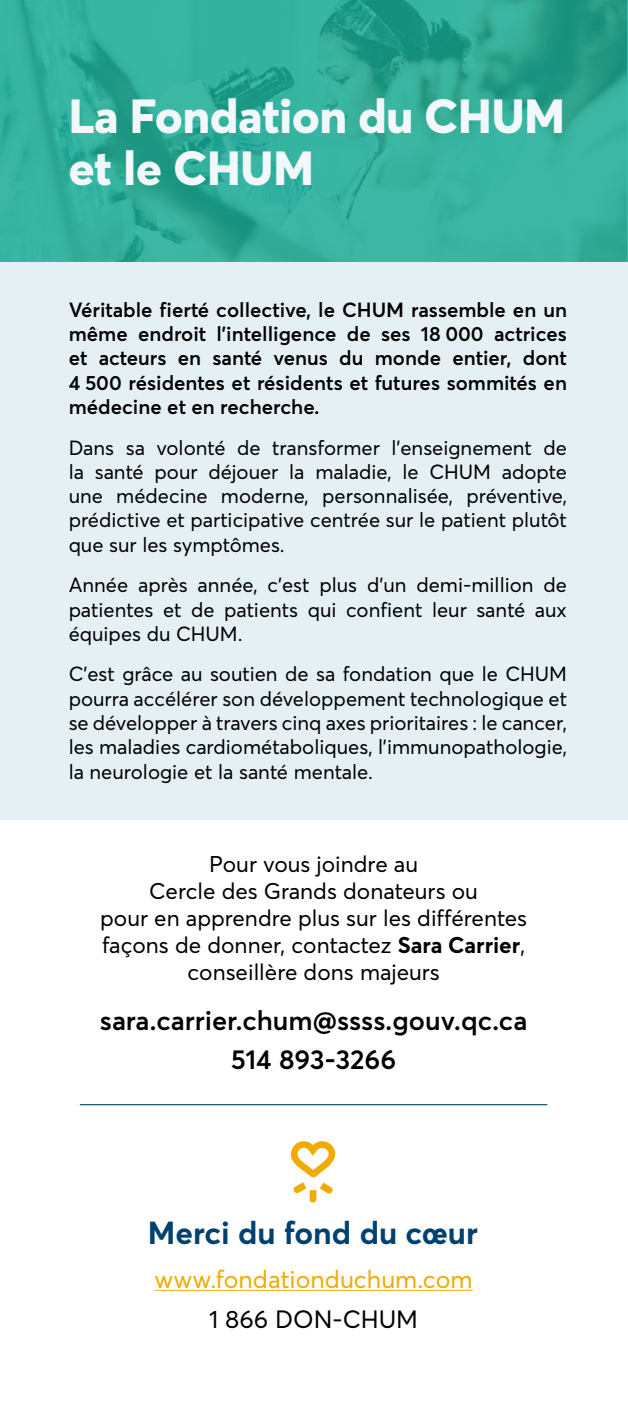
<style>
.page{position:relative;width:628px;height:1418px;background:#fff}
.page>*{position:absolute;margin:0;border:0;box-sizing:border-box;transform-origin:0 0}
.t1{font:800 47.25px/51.8px "Averta";color:#f2f8f9}
.t2{font:700 31.5px "Averta";color:#004170}
.t3{font:600 27px/39.4px "Averta";color:#000;text-align:center}
.t4{font:24.75px "Averta";color:#f0aa00}
.t5{font:24.75px "Averta";color:#000}
.t6{font:22.5px/27px "Averta";color:#000;text-align:center}
.t7{font:20.25px/24.3px "Averta";color:#000;text-align:justify}
.t8{font:600 20.25px/24.3px "Averta";color:#000;text-align:justify}
.s1{font-weight:700}
</style>
<div class="page">
<div style="left:0;top:0;width:628px;height:819px;background:#e4f0f3"></div>
<hr style="left:154px;top:1289px;width:319px;height:1px;background:#f0aa00">
<svg style="left:291px;top:1141px;width:45px;height:61px"></svg>
<hr style="left:80px;top:1104px;width:467px;height:1px;background:#004170">
<svg style="left:0;top:0;width:628px;height:262px;background:#31ad99"></svg>
<h1 class="t1" style="left:69px;top:90px;width:498px">La Fondation du CHUM et le CHUM</h1>
<p class="t8" style="left:69px;top:297px;width:500px">Véritable fierté collective, le CHUM rassemble en un même endroit l’intelligence de ses 18 000 actrices et acteurs en santé venus du monde entier, dont 4 500 résidentes et résidents et futures sommités en médecine et en recherche.</p>
<p class="t7" style="left:69px;top:435px;width:500px">Dans sa volonté de transformer l’enseignement de la santé pour déjouer la maladie, le CHUM adopte une médecine moderne, personnalisée, préventive, prédictive et participative centrée sur le patient plutôt que sur les symptômes.</p>
<p class="t7" style="left:69px;top:573px;width:500px">Année après année, c’est plus d’un demi-million de patientes et de patients qui confient leur santé aux équipes du CHUM.</p>
<p class="t7" style="left:69px;top:662px;width:500px">C’est grâce au soutien de sa fondation que le CHUM pourra accélérer son développement technologique et se développer à travers cinq axes prioritaires : le cancer, les maladies cardiométaboliques, l’immunopathologie, la neurologie et la santé mentale.</p>
<p class="t6" style="left:100px;top:850px;width:428px">Pour vous joindre au<br>Cercle des Grands donateurs ou<br>pour en apprendre plus sur les différentes façons de donner, contactez <span class="s1">Sara Carrier</span>, conseillère dons majeurs</p>
<h3 class="t3" style="left:100px;top:1000px;width:429px">sara.carrier.chum@ssss.gouv.qc.ca<br>514 893-3266</h3>
<h2 class="t2" style="left:148px;top:1213px;width:331px">Merci du fond du cœur</h2>
<p class="t4" style="left:154px;top:1264px;width:320px">www.fondationduchum.com</p>
<p class="t5" style="left:209px;top:1303px;width:210px">1 866 DON-CHUM</p>
</div>
